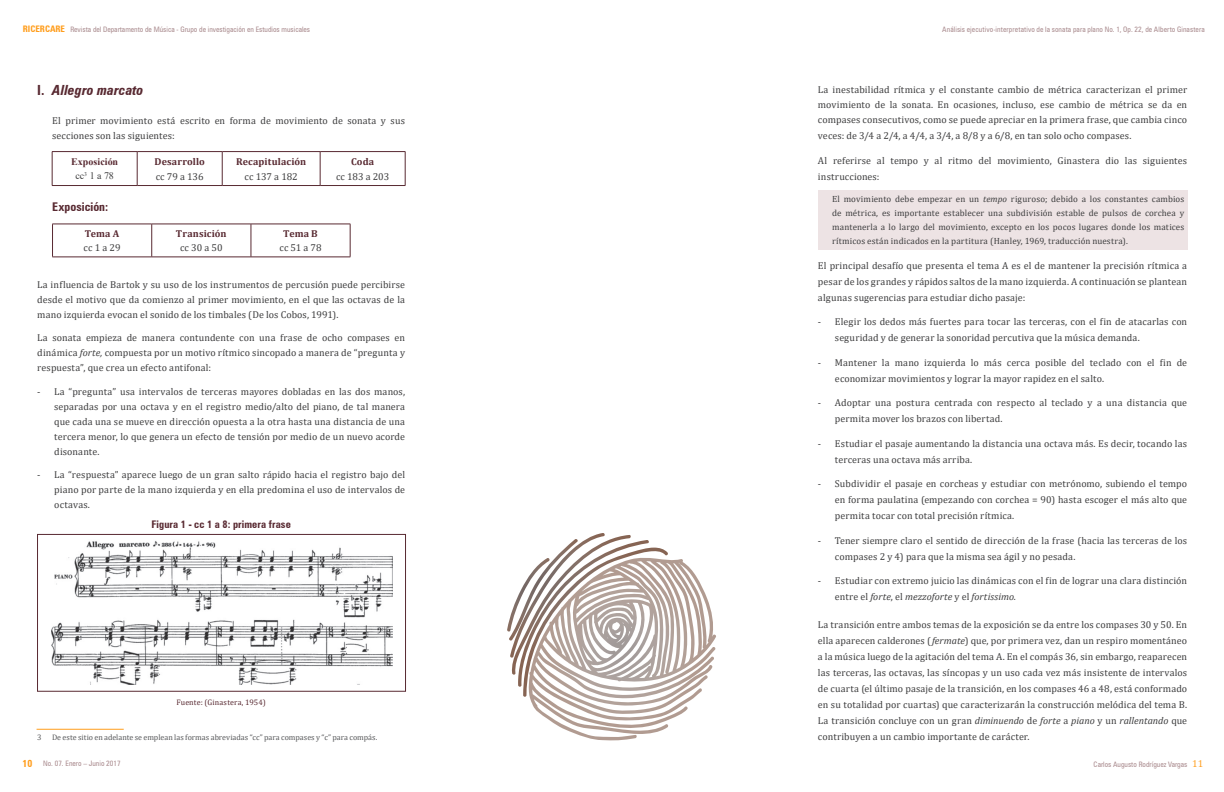
<style>
.page{position:relative;width:1224px;height:792px;background:#fff}
.page>*{position:absolute;margin:0;border:0;box-sizing:border-box;transform-origin:0 0}
.TÍTULO1{font:italic 700 condensed 14px "Zurich BT";letter-spacing:.005em;color:#582931}
.Subtítulo1{font:700 condensed 12px "Zurich BT";color:#582931}
.Figura{font:700 condensed 10.5px "Zurich BT";letter-spacing:.01em;color:#582931}
.Corrido{font:10px/16px "Cambria";letter-spacing:.01em;color:#3e3e3f;text-align:justify}
.Corrido_tabulado{font:10px/16px "Cambria";letter-spacing:.01em;color:#3e3e3f}
.Corrido-2{font:700 10px "Cambria";letter-spacing:.01em;color:#582931}
.Corrido-3{font:700 10px "Times New Roman";letter-spacing:.005em;color:#582931}
.Corrido-4{font:10px "Times New Roman";color:#3e3e3f}
.t1{font:10px "Cambria";color:#ff9d1b}
.Resaltado_izquierda{font:9px/14px "Cambria";letter-spacing:.015em;color:#3e3e3f;text-align:justify}
.PIE_pagina{font:8px "Cambria";color:#57585a}
.Fuente{font:8px "Cambria";letter-spacing:.02em;color:#582931}
.t2{font:condensed 7.5px "Zurich BT";color:#ac8e91}
.s1{font-weight:700;font-size:9px;color:#ff9d1b}
.s2{font-style:normal}
.s3{font-style:italic}
.s4{font-weight:700;font-size:10px;color:#ff9d1b}
</style>
<div class="page">
<div style="left:818px;top:190px;width:369px;height:60px;background:#ede3e4"></div>
<hr style="left:52px;top:151px;width:85px;height:1px;background:#582931">
<hr style="left:52px;top:152px;width:1px;height:33px;background:#582931">
<hr style="left:137px;top:151px;width:85px;height:1px;background:#582931">
<hr style="left:137px;top:152px;width:1px;height:33px;background:#582931">
<hr style="left:222px;top:151px;width:98px;height:1px;background:#582931">
<hr style="left:222px;top:152px;width:1px;height:33px;background:#582931">
<hr style="left:320px;top:151px;width:85px;height:1px;background:#582931">
<hr style="left:320px;top:152px;width:1px;height:33px;background:#582931">
<hr style="left:405px;top:152px;width:1px;height:33px;background:#582931">
<hr style="left:52px;top:185px;width:85px;height:1px;background:#582931">
<hr style="left:137px;top:185px;width:85px;height:1px;background:#582931">
<hr style="left:222px;top:185px;width:98px;height:1px;background:#582931">
<hr style="left:320px;top:185px;width:85px;height:1px;background:#582931">
<hr style="left:52px;top:224px;width:100px;height:1px;background:#582931">
<hr style="left:52px;top:224px;width:1px;height:33px;background:#582931">
<hr style="left:152px;top:224px;width:99px;height:1px;background:#582931">
<hr style="left:151px;top:224px;width:1px;height:33px;background:#582931">
<hr style="left:251px;top:224px;width:99px;height:1px;background:#582931">
<hr style="left:251px;top:224px;width:1px;height:33px;background:#582931">
<hr style="left:350px;top:224px;width:1px;height:33px;background:#582931">
<hr style="left:52px;top:257px;width:100px;height:1px;background:#582931">
<hr style="left:152px;top:257px;width:99px;height:1px;background:#582931">
<hr style="left:251px;top:257px;width:99px;height:1px;background:#582931">
<img style="left:51px;top:541px;width:341px;height:144px">
<div style="left:37px;top:534px;width:369px;height:158px;border:1px solid #582931"></div>
<svg style="left:507px;top:533px;width:209px;height:208px"></svg>
<hr style="left:37px;top:729px;width:87px;height:1px;background:#ff9d1b">
<p class="t2" style="left:23px;top:25px;width:289px"><span class="s1">RICERCARE</span> Revista del Departamento de Música - Grupo de investigación en Estudios musicales</p>
<p class="TÍTULO1" style="left:37px;top:81px;width:108px"><span class="s2">I.</span> Allegro marcato</p>
<p class="Corrido" style="left:52px;top:113px;width:354px;line-height:15px">El primer movimiento está escrito en forma de movimiento de sonata y sus secciones son las siguientes:</p>
<p class="Corrido-3" style="left:71px;top:154px;width:49px">Exposición</p>
<p class="Corrido-4" style="left:75px;top:169px;width:40px">cc<sup>3</sup> 1 a 78</p>
<p class="Corrido-2" style="left:236px;top:155px;width:71px">Recapitulación</p>
<p class="Corrido" style="left:245px;top:168px;width:55px">cc 137 a 182</p>
<p class="Corrido-2" style="left:155px;top:155px;width:52px">Desarrollo</p>
<p class="Corrido" style="left:156px;top:168px;width:49px">cc 79 a 136</p>
<p class="Corrido-2" style="left:351px;top:155px;width:25px">Coda</p>
<p class="Corrido" style="left:336px;top:168px;width:55px">cc 183 a 203</p>
<p class="Subtítulo1" style="left:52px;top:200px;width:57px">Exposición:</p>
<p class="Corrido-2" style="left:85px;top:227px;width:36px">Tema A</p>
<p class="Corrido" style="left:84px;top:240px;width:39px">cc 1 a 29</p>
<p class="Corrido-2" style="left:176px;top:227px;width:52px">Transición</p>
<p class="Corrido" style="left:180px;top:240px;width:44px">cc 30 a 50</p>
<p class="Corrido-2" style="left:283px;top:227px;width:36px">Tema B</p>
<p class="Corrido" style="left:280px;top:240px;width:44px">cc 51 a 78</p>
<p class="Corrido" style="left:37px;top:277px;width:369px;line-height:15px">La influencia de Bartok y su uso de los instrumentos de percusión puede percibirse desde el motivo que da comienzo al primer movimiento, en el que las octavas de la mano izquierda evocan el sonido de los timbales (De los Cobos, 1991).</p>
<p class="Corrido" style="left:37px;top:331px;width:369px;line-height:15px">La sonata empieza de manera contundente con una frase de ocho compases en dinámica <span class="s3">forte,</span> compuesta por un motivo rítmico sincopado a manera de “pregunta y respuesta”, que crea un efecto antifonal:</p>
<p class="Corrido_tabulado" style="left:54px;top:384px;width:352px;line-height:15px;text-align:justify;text-indent:-17px">- La “pregunta” usa intervalos de terceras mayores dobladas en las dos manos, separadas por una octava y en el registro medio/alto del piano, de tal manera que cada una se mueve en dirección opuesta a la otra hasta una distancia de una tercera menor, lo que genera un efecto de tensión por medio de un nuevo acorde disonante.</p>
<p class="Corrido_tabulado" style="left:54px;top:468px;width:352px;line-height:15px;text-align:justify;text-indent:-17px">- La “respuesta” aparece luego de un gran salto rápido hacia el registro bajo del piano por parte de la mano izquierda y en ella predomina el uso de intervalos de octavas.</p>
<p class="Figura" style="left:152px;top:518px;width:141px">Figura 1 - cc 1 a 8: primera frase</p>
<p class="Fuente" style="left:176px;top:697px;width:91px">Fuente: (Ginastera, 1954)</p>
<p class="t2" style="left:942px;top:25px;width:264px">Análisis ejecutivo-interpretativo de la sonata para plano No. 1, Op. 22, de Alberto Ginastera</p>
<p class="Corrido" style="left:818px;top:82px;width:371px;line-height:15px">La inestabilidad rítmica y el constante cambio de métrica caracterizan el primer movimiento de la sonata. En ocasiones, incluso, ese cambio de métrica se da en compases consecutivos, como se puede apreciar en la primera frase, que cambia cinco</p>
<p class="Corrido" style="left:818px;top:128px;width:315px">veces: de 3/4 a 2/4, a 4/4, a 3/4, a 8/8 y a 6/8, en tan solo ocho compases.</p>
<p class="Corrido" style="left:818px;top:152px;width:371px">Al referirse al tempo y al ritmo del movimiento, Ginastera dio las siguientes instrucciones:</p>
<p class="Resaltado_izquierda" style="left:832px;top:192px;width:354px">El movimiento debe empezar en un <span class="s3">tempo</span> riguroso; debido a los constantes cambios de métrica, es importante establecer una subdivisión estable de pulsos de corchea y mantenerla a lo largo del movimiento, excepto en los pocos lugares donde los matices rítmicos están indicados en la partitura (Hanley, 1969, traducción nuestra).</p>
<p class="Corrido" style="left:818px;top:257px;width:371px">El principal desafío que presenta el tema A es el de mantener la precisión rítmica a pesar de los grandes y rápidos saltos de la mano izquierda. A continuación se plantean algunas sugerencias para estudiar dicho pasaje:</p>
<p class="Corrido_tabulado" style="left:835px;top:314px;width:354px;text-indent:-17px">- Elegir los dedos más fuertes para tocar las terceras, con el fin de atacarlas con seguridad y de generar la sonoridad percutiva que la música demanda.</p>
<p class="Corrido_tabulado" style="left:835px;top:354px;width:354px;text-indent:-17px">- Mantener la mano izquierda lo más cerca posible del teclado con el fin de economizar movimientos y lograr la mayor rapidez en el salto.</p>
<p class="Corrido_tabulado" style="left:835px;top:395px;width:354px;text-indent:-17px">- Adoptar una postura centrada con respecto al teclado y a una distancia que permita mover los brazos con libertad.</p>
<p class="Corrido_tabulado" style="left:835px;top:435px;width:354px;text-indent:-17px">- Estudiar el pasaje aumentando la distancia una octava más. Es decir, tocando las terceras una octava más arriba.</p>
<p class="Corrido_tabulado" style="left:835px;top:476px;width:354px;text-align:justify;text-indent:-17px">- Subdividir el pasaje en corcheas y estudiar con metrónomo, subiendo el tempo en forma paulatina (empezando con corchea = 90) hasta escoger el más alto que permita tocar con total precisión rítmica.</p>
<p class="Corrido_tabulado" style="left:835px;top:532px;width:354px;text-indent:-17px">- Tener siempre claro el sentido de dirección de la frase (hacia las terceras de los compases 2 y 4) para que la misma sea ágil y no pesada.</p>
<p class="Corrido_tabulado" style="left:835px;top:573px;width:354px;text-indent:-17px">- Estudiar con extremo juicio las dinámicas con el fin de lograr una clara distinción entre el <span class="s3">forte</span>, el <span class="s3">mezzoforte</span> y el <span class="s3">fortissimo.</span></p>
<p class="Corrido" style="left:818px;top:616px;width:371px">La transición entre ambos temas de la exposición se da entre los compases 30 y 50. En ella aparecen calderones (<span class="s3">fermate</span>) que, por primera vez, dan un respiro momentáneo a la música luego de la agitación del tema A. En el compás 36, sin embargo, reaparecen las terceras, las octavas, las síncopas y un uso cada vez más insistente de intervalos de cuarta (el último pasaje de la transición, en los compases 46 a 48, está conformado en su totalidad por cuartas) que caracterizarán la construcción melódica del tema B.<br>La transición concluye con un gran <span class="s3">diminuendo</span> de <span class="s3">forte</span> a <span class="s3">piano</span> y un <span class="s3">rallentando</span> que</p>
<p class="PIE_pagina" style="left:37px;top:732px;width:6px">3</p>
<p class="PIE_pagina" style="left:52px;top:732px;width:327px">De este sitio en adelante se emplean las formas abreviadas “cc” para compases y “c” para compás.</p>
<p class="Corrido" style="left:818px;top:728px;width:213px">contribuyen a un cambio importante de carácter.</p>
<p class="t2" style="left:23px;top:759px;width:100px"><span class="s4">10</span> No. 07. Enero – Junio 2017</p>
<p class="t1" style="left:1192px;top:757px;width:13px">11</p>
<p class="t2" style="left:1094px;top:760px;width:95px">Carlos Augusto Rodríguez Vargas</p>
</div>
